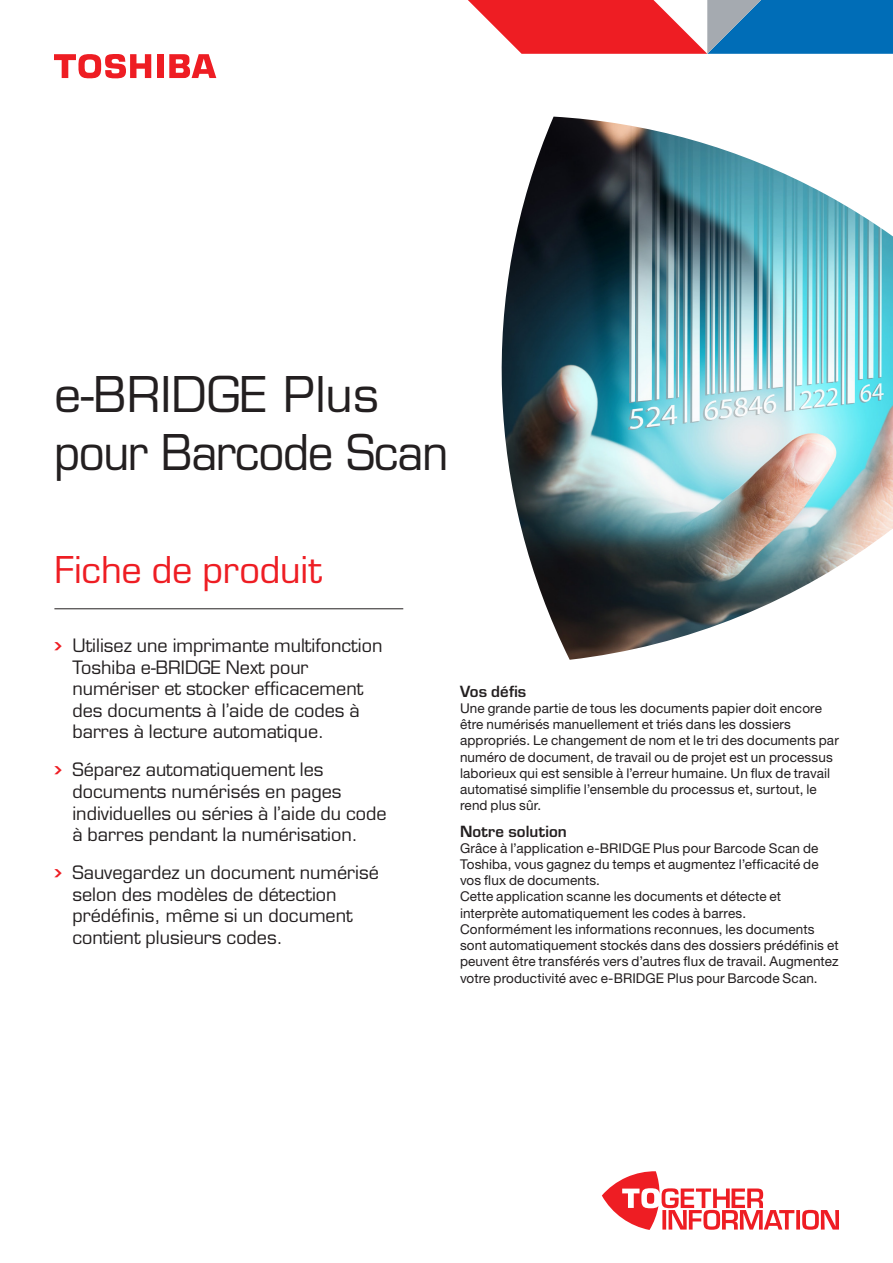
<style>
.page{position:relative;width:893px;height:1263px;background:#fff}
.page>*{position:absolute;margin:0;border:0;box-sizing:border-box;transform-origin:0 0}
.t1{font:48px "Eurostile LT Std";letter-spacing:-.03em;color:#231f20;scale:.95 1}
.t2{font:48px "Eurostile LT Std";color:#231f20}
.Collateral_type{font:36px "Eurostile LT Std";letter-spacing:-.005em;color:#ee1d23}
.Highlight_bullets{font:18px/21.6px "Eurostile LT Std";color:#231f20}
.Sub_heading_level_1{font:600 15px "Eurostile LT Std";letter-spacing:.01em;color:#231f20}
.Main_text_WHITE{font:13.5px/16.2px "Helvetica Neue LT Pro";letter-spacing:.01em;color:#231f20}
.s1{font-family:"Chevron";font-size:21px;color:#ee1d23}
</style>
<div class="page">
<img style="left:501px;top:117px;width:392px;height:543px">
<hr style="left:54px;top:608px;width:349px;height:1px;background:#231f20">
<div style="left:157px;top:54px;width:7px;height:24px;background:#ee1d23"></div>
<svg style="left:54px;top:54px;width:97px;height:24px"></svg>
<svg style="left:169px;top:54px;width:47px;height:24px"></svg>
<svg style="left:468px;top:0;width:425px;height:54px;background:#94617f"></svg>
<svg style="left:602px;top:1171px;width:237px;height:59px"></svg>
<p class="t2" style="left:54px;top:366px;width:326px">e-BRIDGE Plus</p>
<p class="t1" style="left:54px;top:423px;width:417px">pour Barcode Scan</p>
<p class="Collateral_type" style="left:54px;top:548px;width:269px">Fiche de produit</p>
<p class="Highlight_bullets" style="left:72px;top:635px;width:312px;text-indent:-18px"><span class="s1">•</span> Utilisez une imprimante multifonction Toshiba e-BRIDGE Next pour numériser et stocker efficacement des documents à l’aide de codes à barres à lecture automatique.</p>
<p class="Highlight_bullets" style="left:72px;top:759px;width:316px;text-indent:-18px"><span class="s1">•</span> Séparez automatiquement les documents numérisés en pages individuelles ou séries à l’aide du code à barres pendant la numérisation.</p>
<p class="Highlight_bullets" style="left:72px;top:862px;width:308px;text-indent:-18px"><span class="s1">•</span> Sauvegardez un document numérisé selon des modèles de détection prédéfinis, même si un document contient plusieurs codes.</p>
<p class="Sub_heading_level_1" style="left:460px;top:682px;width:68px">Vos défis</p>
<p class="Main_text_WHITE" style="left:460px;top:700px;width:380px">Une grande partie de tous les documents papier doit encore être numérisés manuellement et triés dans les dossiers appropriés. Le changement de nom et le tri des documents par numéro de document, de travail ou de projet est un processus laborieux qui est sensible à l’erreur humaine. Un flux de travail automatisé simplifie l’ensemble du processus et, surtout, le rend plus sûr.</p>
<p class="Sub_heading_level_1" style="left:460px;top:822px;width:108px">Notre solution</p>
<p class="Main_text_WHITE" style="left:460px;top:840px;width:380px">Grâce à l’application e-BRIDGE Plus pour Barcode Scan de Toshiba, vous gagnez du temps et augmentez l’efficacité de vos flux de documents.<br>Cette application scanne les documents et détecte et interprète automatiquement les codes à barres.<br>Conformément les informations reconnues, les documents sont automatiquement stockés dans des dossiers prédéfinis et peuvent être transférés vers d’autres flux de travail. Augmentez votre productivité avec e-BRIDGE Plus pour Barcode Scan.</p>
</div>
